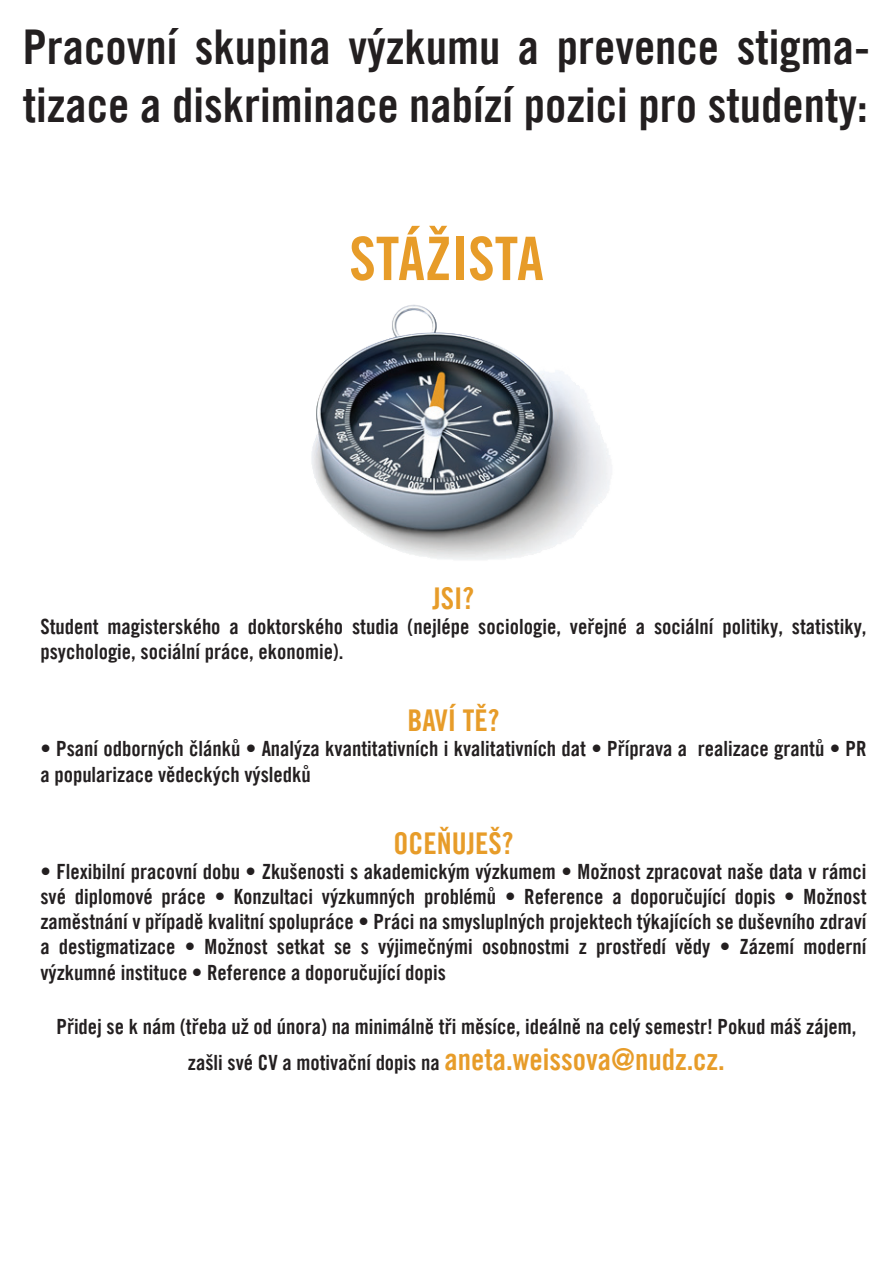
<style>
.page{position:relative;width:893px;height:1263px;background:#fff}
.page>*{position:absolute;margin:0;border:0;box-sizing:border-box;transform-origin:0 0}
.t1{font:60px "Amnesty Trade Gothic Bd Cn 20";color:#e79c29}
.t2{font:48px/57.6px "Amnesty Trade Gothic Bd Cn 20";color:#231f20}
.t3{font:30px "Amnesty Trade Gothic Bd Cn 20";color:#e79c29}
.t4{font:21px/25.2px "Amnesty Trade Gothic Bd Cn 20";color:#231f20}
.s1{font-size:30px;color:#e79c29}
</style>
<div class="page">
<img style="left:311px;top:304px;width:299px;height:256px">
<h2 class="t2" style="left:23px;top:18px;width:849px">Pracovní skupina výzkumu a prevence stigma&shy;tizace a diskriminace nabízí pozici pro studenty:</h2>
<h1 class="t1" style="left:349px;top:222px;width:196px">STÁŽISTA</h1>
<h3 class="t3" style="left:433px;top:580px;width:43px">JSI?</h3>
<p class="t4" style="left:40px;top:614px;width:828px">Student magisterského a doktorského studia (nejlépe sociologie, veřejné a sociální politiky, statistiky, psychologie, sociální práce, ekonomie).</p>
<h3 class="t3" style="left:407px;top:702px;width:94px">BAVÍ TĚ?</h3>
<p class="t4" style="left:40px;top:736px;width:828px">• Psaní odborných článků • Analýza kvantitativních i kvalitativních dat • Příprava a realizace grantů • PR a popularizace vědeckých výsledků</p>
<h3 class="t3" style="left:393px;top:825px;width:121px">OCEŇUJEŠ?</h3>
<p class="t4" style="left:40px;top:858px;width:828px;text-align:justify">• Flexibilní pracovní dobu • Zkušenosti s akademickým výzkumem • Možnost zpracovat naše data v rámci své diplomové práce • Konzultaci výzkumných problémů • Reference a doporučující dopis • Možnost zaměstnání v případě kvalitní spolupráce • Práci na smysluplných projektech týkajících se duševního zdraví a destigmatizace • Možnost setkat se s výjimečnými osobnostmi z prostředí vědy • Zázemí moderní výzkumné instituce • Reference a doporučující dopis</p>
<p class="t4" style="left:57px;top:1008px;width:801px;line-height:36px;text-align:center">Přidej se k nám (třeba už od února) na minimálně tři měsíce, ideálně na celý semestr! Pokud máš zájem, zašli své CV a motivační dopis na <span class="s1">aneta.weissova@nudz.cz.</span></p>
</div>
